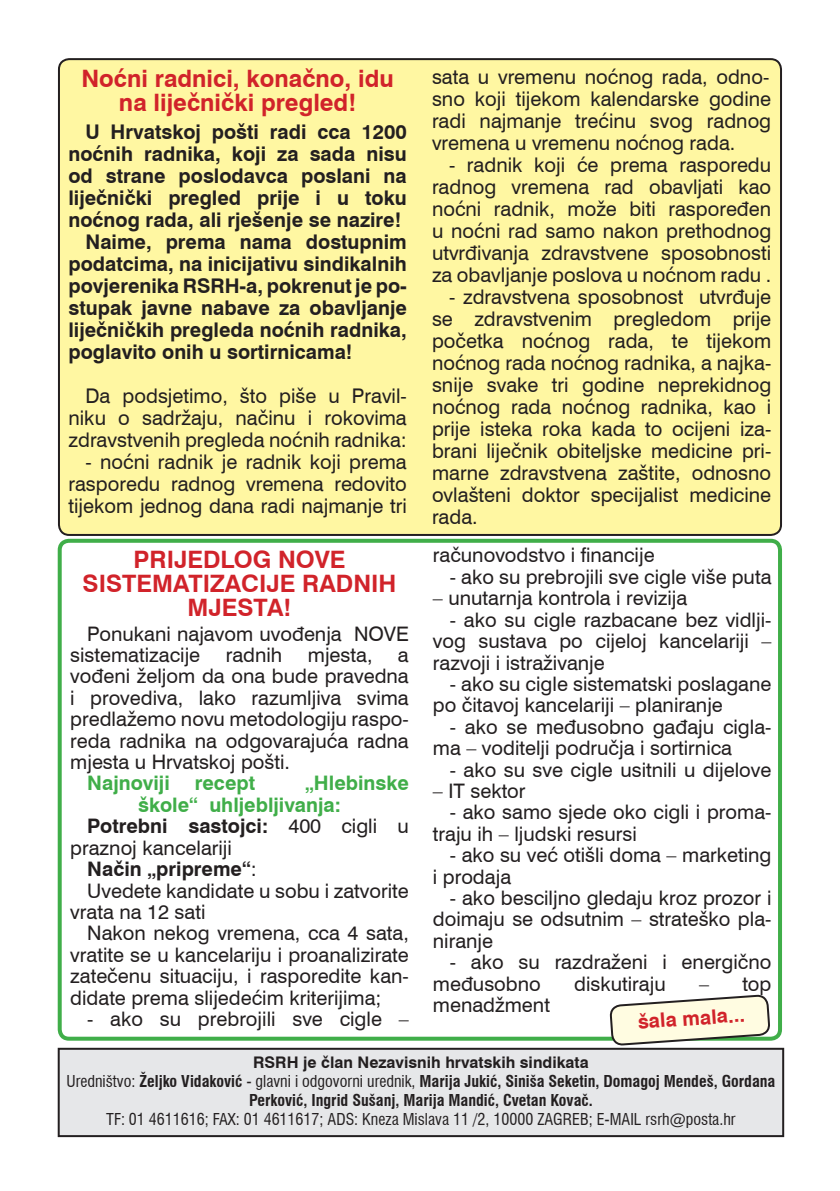
<style>
.page{position:relative;width:840px;height:1191px;background:#fff}
.page>*{position:absolute;margin:0;border:0;box-sizing:border-box;transform-origin:0 0}
.Medjunaslov{font:700 24px/24px "Swiss 721 BT";color:#d1232a;text-align:center}
.t1{font:20.2px/22px "Swiss 721 BT";color:#231f20;text-align:justify}
.t2{font:700 20.2px/22px "Swiss 721 BT";color:#231f20;text-align:justify}
.t3{font:20px/21.4px "Swiss 721 BT";color:#231f20}
.t4{font:700 20px/21.4px "Swiss 721 BT";color:#40ae49}
.t5{font:700 20px "Swiss 721 BT";color:#231f20}
.t6{font:700 20px "Swiss 721 BT";color:#d1232a}
.Impresum{font:700 condensed 16px/19.2px "Swiss 721 BT";color:#231f20;text-align:center}
.Impresum-2{font:condensed 16px "Swiss 721 BT";color:#231f20}
.Impresum-3{font:700 16px "Swiss 721 BT";color:#231f20}
.s1{font-weight:700}
.s2{font-weight:400}
</style>
<div class="page">
<div style="left:59px;top:1048px;width:723px;height:88px;background:#e6e7e9"></div>
<div style="left:58px;top:1047px;width:725px;height:90px;border:2px solid #231f20"></div>
<div style="left:59px;top:59px;width:721px;height:476px;background:#fff7a2;border-radius:10px"></div>
<div style="left:58px;top:58px;width:723px;height:478px;border:2px solid #231f20;border-radius:10px"></div>
<div style="left:58px;top:539px;width:723px;height:501px;border:4px solid #40ae49;border-radius:9px"></div>
<svg style="left:610px;top:994px;width:159px;height:56px"></svg>
<p class="Medjunaslov" style="left:81px;top:66px;width:314px">Noćni radnici, konačno, idu na liječnički pregled!</p>
<p class="t2" style="left:68px;top:120px;width:340px;text-indent:17px">U Hrvatskoj pošti radi cca 1200 noćnih radnika, koji za sada nisu od strane poslodavca poslani na liječnički pregled prije i u toku noćnog rada, ali rješenje se nazire!</p>
<p class="t2" style="left:68px;top:230px;width:340px;text-indent:17px">Naime, prema nama dostupnim podatcima, na inicijativu sindikalnih povjerenika RSRH-a, pokrenut je po&shy;stupak javne nabave za obavljanje liječničkih pregleda noćnih radnika, poglavito onih u sortirnicama!</p>
<p class="t1" style="left:68px;top:384px;width:340px;text-indent:17px">Da podsjetimo, što piše u Pravil&shy;niku o sadržaju, načinu i rokovima zdravstvenih pregleda noćnih radnika:</p>
<p class="t1" style="left:68px;top:450px;width:340px;text-indent:17px">- noćni radnik je radnik koji prema rasporedu radnog vremena redovito tijekom jednog dana radi najmanje tri</p>
<p class="Medjunaslov" style="left:83px;top:547px;width:315px">PRIJEDLOG NOVE<br>SISTEMATIZACIJE RADNIH<br>MJESTA!</p>
<p class="t3" style="left:70px;top:622px;width:340px;text-indent:17px">Ponukani najavom uvođenja NOVE sistematizacije</p>
<p class="t3" style="left:225px;top:644px;width:58px">radnih</p>
<p class="t3" style="left:308px;top:644px;width:66px">mjesta,</p>
<p class="t3" style="left:70px;top:644px;width:340px;text-align:justify;text-indent:327px">a vođeni željom da ona bude pravedna i provediva, lako razumljiva svima predlažemo novu metodologiju raspo&shy;reda radnika na odgovarajuća radna mjesta u Hrvatskoj pošti.</p>
<p class="t4" style="left:87px;top:772px;width:84px">Najnoviji</p>
<p class="t4" style="left:195px;top:772px;width:62px">recept</p>
<p class="t4" style="left:138px;top:772px;width:272px;text-indent:167px">„Hlebinske škole“ uhljebljivanja:</p>
<p class="t3" style="left:70px;top:815px;width:340px;text-indent:17px"><span class="s1">Potrebni sastojci:</span> 400 cigli u praznoj kancelariji</p>
<p class="t5" style="left:87px;top:857px;width:171px">Način „pripreme“<span class="s2">:</span></p>
<p class="t3" style="left:70px;top:879px;width:340px;text-indent:17px">Uvedete kandidate u sobu i zatvorite vrata na 12 sati</p>
<p class="t3" style="left:70px;top:922px;width:340px;text-align:justify;text-indent:17px">Nakon nekog vremena, cca 4 sata, vratite se u kancelariju i proanalizirate zatečenu situaciju, i rasporedite kan&shy;didate prema slijedećim kriterijima;</p>
<p class="t3" style="left:87px;top:1008px;width:323px">- ako su prebrojili sve cigle –</p>
<p class="t1" style="left:432px;top:65px;width:340px">sata u vremenu noćnog rada, odno&shy;sno koji tijekom kalendarske godine radi najmanje trećinu svog radnog vremena u vremenu noćnog rada.</p>
<p class="t1" style="left:432px;top:153px;width:340px;text-indent:17px">- radnik koji će prema rasporedu radnog vremena rad obavljati kao noćni radnik, može biti raspoređen u noćni rad samo nakon prethodnog utvrđivanja zdravstvene sposobnosti za obavljanje poslova u noćnom radu .</p>
<p class="t1" style="left:432px;top:285px;width:340px;text-indent:17px">- zdravstvena sposobnost utvrđuje se zdravstvenim pregledom prije početka noćnog rada, te tijekom noćnog rada noćnog radnika, a najka&shy;snije svake tri godine neprekidnog noćnog rada noćnog radnika, kao i prije isteka roka kada to ocijeni iza&shy;brani liječnik obiteljske medicine pri&shy;marne zdravstvena zaštite, odnosno ovlašteni doktor specijalist medicine rada.</p>
<p class="t3" style="left:432px;top:544px;width:223px">računovodstvo i financije</p>
<p class="t3" style="left:449px;top:566px;width:323px">- ako su prebrojili sve cigle više puta</p>
<p class="t3" style="left:432px;top:587px;width:256px">– unutarnja kontrola i revizija</p>
<p class="t3" style="left:432px;top:609px;width:340px;text-align:justify;text-indent:17px">- ako su cigle razbacane bez vidlji&shy;vog sustava po cijeloj kancelariji – razvoji i istraživanje</p>
<p class="t3" style="left:432px;top:673px;width:340px;text-indent:17px">- ako su cigle sistematski poslagane po čitavoj kancelariji – planiranje</p>
<p class="t3" style="left:432px;top:716px;width:340px;text-indent:17px">- ako se međusobno gađaju cigla&shy;ma – voditelji područja i sortirnica</p>
<p class="t3" style="left:449px;top:758px;width:323px">- ako su sve cigle usitnili u dijelove</p>
<p class="t3" style="left:432px;top:780px;width:94px">– IT sektor</p>
<p class="t3" style="left:432px;top:801px;width:340px;text-indent:17px">- ako samo sjede oko cigli i proma&shy;traju ih – ljudski resursi</p>
<p class="t3" style="left:432px;top:844px;width:340px;text-indent:17px">- ako su već otišli doma – marketing i prodaja</p>
<p class="t3" style="left:432px;top:887px;width:340px;text-align:justify;text-indent:17px">- ako besciljno gledaju kroz prozor i doimaju se odsutnim – strateško pla&shy;niranje</p>
<p class="t3" style="left:432px;top:951px;width:340px;text-indent:17px">- ako su razdraženi i energično međusobno</p>
<p class="t3" style="left:574px;top:972px;width:93px">diskutiraju</p>
<p class="t3" style="left:698px;top:972px;width:74px">– top</p>
<p class="t3" style="left:432px;top:994px;width:118px">menadžment</p>
<p class="t6" style="left:636px;top:1009px;width:109px;rotate:-4deg">šala mala...</p>
<p class="Impresum-3" style="left:253px;top:1052px;width:337px">RSRH je član Nezavisnih hrvatskih sindikata</p>
<p class="Impresum" style="left:66px;top:1071px;width:710px"><span class="s2">Uredništvo:</span> Željko Vidaković <span class="s2">- glavni i odgovorni urednik,</span> Marija Jukić, Siniša Seketin, Domagoj Mendeš, Gordana<br>Perković, Ingrid Sušanj, Marija Mandić, Cvetan Kovač.</p>
<p class="Impresum-2" style="left:106px;top:1109px;width:630px">TF: 01 4611616; FAX: 01 4611617; ADS: Kneza Mislava 11 /2, 10000 ZAGREB; E-MAIL rsrh@posta.hr</p>
</div>
